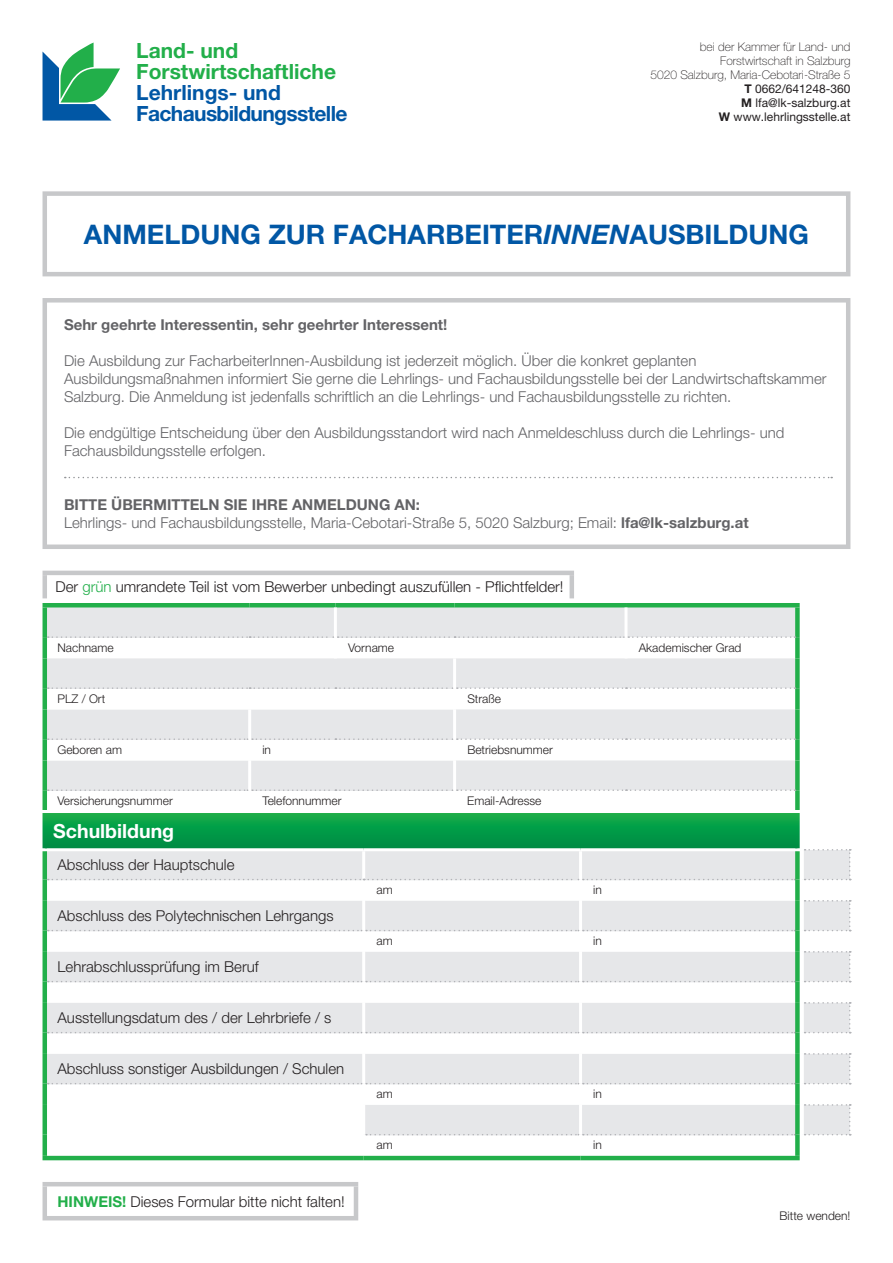
<style>
.page{position:relative;width:893px;height:1263px;background:#fff}
.page>*{position:absolute;margin:0;border:0;box-sizing:border-box;transform-origin:0 0}
.t1{font:700 27px "Helvetica Neue LT Pro";color:#0157a5}
.t2{font:700 21px/21px "Helvetica Neue LT Pro";letter-spacing:-.03em;color:#0157a5}
.t3{font:700 21px/21px "Helvetica Neue LT Pro";color:#22af4a}
.t4{font:700 19.5px "Helvetica Neue LT Pro";color:#fff}
.t5{font:300 15px/18px "Helvetica Neue LT Pro";color:#636366}
.t6{font:300 15px "Helvetica Neue LT Pro";color:#231f20}
.t7{font:700 15px "Helvetica Neue LT Pro";color:#636366}
.t8{font:300 12px "Helvetica Neue LT Pro";color:#231f20}
.t9{font:100 12px/13.8px "Helvetica Neue LT Pro";color:#231f20;text-align:right}
.s1{font-weight:700}
.s2{font-weight:400}
.s3{font-style:italic}
.s4{color:#22af4a}
.s5{font-weight:700;color:#22af4a}
</style>
<div class="page">
<svg style="left:43px;top:43px;width:77px;height:78px"></svg>
<div style="left:43px;top:191px;width:807px;height:85px;border:4px solid #c7c8ca"></div>
<hr style="left:43px;top:1182px;width:315px;height:4px;background:#c7c8ca">
<hr style="left:43px;top:1186px;width:4px;height:30px;background:#c7c8ca">
<hr style="left:354px;top:1186px;width:4px;height:30px;background:#c7c8ca">
<hr style="left:43px;top:1216px;width:315px;height:4px;background:#c7c8ca">
<svg style="left:45px;top:813px;width:806px;height:343px"></svg>
<hr style="left:43px;top:851px;width:4px;height:28px;background:#22af4a">
<div style="left:795px;top:851px;width:5px;height:28px;background:#22af4a"></div>
<hr style="left:43px;top:879px;width:4px;height:22px;background:#22af4a">
<div style="left:795px;top:879px;width:5px;height:22px;background:#22af4a"></div>
<hr style="left:43px;top:901px;width:4px;height:29px;background:#22af4a">
<div style="left:795px;top:901px;width:5px;height:29px;background:#22af4a"></div>
<hr style="left:43px;top:930px;width:4px;height:22px;background:#22af4a">
<div style="left:795px;top:930px;width:5px;height:22px;background:#22af4a"></div>
<hr style="left:43px;top:952px;width:4px;height:29px;background:#22af4a">
<div style="left:795px;top:952px;width:5px;height:29px;background:#22af4a"></div>
<hr style="left:43px;top:981px;width:4px;height:22px;background:#22af4a">
<div style="left:795px;top:981px;width:5px;height:22px;background:#22af4a"></div>
<hr style="left:43px;top:1003px;width:4px;height:29px;background:#22af4a">
<div style="left:795px;top:1003px;width:5px;height:29px;background:#22af4a"></div>
<hr style="left:43px;top:1032px;width:4px;height:22px;background:#22af4a">
<div style="left:795px;top:1032px;width:5px;height:22px;background:#22af4a"></div>
<hr style="left:43px;top:1054px;width:4px;height:30px;background:#22af4a">
<div style="left:795px;top:1054px;width:5px;height:30px;background:#22af4a"></div>
<hr style="left:43px;top:1084px;width:4px;height:21px;background:#22af4a">
<div style="left:795px;top:1084px;width:5px;height:21px;background:#22af4a"></div>
<hr style="left:43px;top:1105px;width:4px;height:30px;background:#22af4a">
<div style="left:795px;top:1105px;width:5px;height:30px;background:#22af4a"></div>
<hr style="left:43px;top:1135px;width:4px;height:21px;background:#22af4a">
<hr style="left:43px;top:1156px;width:321px;height:4px;background:#22af4a">
<hr style="left:364px;top:1156px;width:217px;height:4px;background:#22af4a">
<div style="left:795px;top:1135px;width:5px;height:21px;background:#22af4a"></div>
<hr style="left:581px;top:1156px;width:219px;height:4px;background:#22af4a">
<svg style="left:43px;top:813px;width:4px;height:35px"></svg>
<svg style="left:795px;top:813px;width:5px;height:35px"></svg>
<hr style="left:579px;top:851px;width:3px;height:28px;background:#fff">
<hr style="left:579px;top:879px;width:3px;height:22px;background:#fff">
<svg style="left:47px;top:658px;width:748px;height:131px;fill:#e6e7e9"></svg>
<svg style="left:47px;top:688px;width:406px;height:103px;fill:#e6e7e9"></svg>
<hr style="left:43px;top:607px;width:4px;height:30px;background:#22af4a">
<hr style="left:43px;top:603px;width:207px;height:4px;background:#22af4a">
<hr style="left:250px;top:603px;width:85px;height:4px;background:#22af4a">
<hr style="left:335px;top:603px;width:120px;height:4px;background:#22af4a">
<hr style="left:455px;top:603px;width:171px;height:4px;background:#22af4a">
<hr style="left:626px;top:603px;width:174px;height:4px;background:#22af4a">
<hr style="left:43px;top:637px;width:4px;height:21px;background:#22af4a">
<hr style="left:43px;top:658px;width:4px;height:30px;background:#22af4a">
<hr style="left:43px;top:688px;width:4px;height:21px;background:#22af4a">
<hr style="left:43px;top:709px;width:4px;height:30px;background:#22af4a">
<hr style="left:43px;top:739px;width:4px;height:21px;background:#22af4a">
<hr style="left:43px;top:790px;width:4px;height:20px;background:#22af4a">
<div style="left:795px;top:607px;width:5px;height:30px;background:#22af4a"></div>
<div style="left:795px;top:637px;width:5px;height:21px;background:#22af4a"></div>
<div style="left:795px;top:658px;width:5px;height:30px;background:#22af4a"></div>
<div style="left:795px;top:688px;width:5px;height:21px;background:#22af4a"></div>
<div style="left:795px;top:709px;width:5px;height:30px;background:#22af4a"></div>
<div style="left:795px;top:739px;width:5px;height:21px;background:#22af4a"></div>
<div style="left:795px;top:760px;width:5px;height:30px;background:#22af4a"></div>
<div style="left:795px;top:790px;width:5px;height:20px;background:#22af4a"></div>
<hr style="left:453px;top:658px;width:3px;height:30px;background:#fff">
<hr style="left:453px;top:688px;width:3px;height:21px;background:#fff">
<hr style="left:453px;top:709px;width:3px;height:30px;background:#fff">
<hr style="left:453px;top:739px;width:3px;height:21px;background:#fff">
<hr style="left:453px;top:760px;width:3px;height:30px;background:#fff">
<hr style="left:43px;top:760px;width:4px;height:30px;background:#22af4a">
<svg style="left:45px;top:605px;width:752px;height:33px;background:#d5e2db"></svg>
<svg style="left:48px;top:687px;width:747px;height:2px"></svg>
<svg style="left:48px;top:738px;width:747px;height:2px"></svg>
<svg style="left:48px;top:789px;width:747px;height:2px"></svg>
<hr style="left:248px;top:709px;width:3px;height:30px;background:#fff">
<hr style="left:248px;top:739px;width:3px;height:21px;background:#fff">
<hr style="left:248px;top:760px;width:3px;height:30px;background:#fff">
<hr style="left:248px;top:790px;width:3px;height:20px;background:#fff">
<hr style="left:43px;top:571px;width:531px;height:4px;background:#c7c8ca">
<hr style="left:43px;top:575px;width:4px;height:23px;background:#c7c8ca">
<hr style="left:570px;top:575px;width:4px;height:23px;background:#c7c8ca">
<svg style="left:65px;top:477px;width:767px;height:1px"></svg>
<div style="left:43px;top:298px;width:807px;height:251px;border:4px solid #c7c8ca"></div>
<h2 class="t3" style="left:136px;top:39px;width:201px">Land- und<br>Forstwirtschaftliche</h2>
<h2 class="t2" style="left:136px;top:81px;width:213px">Lehrlings- und<br>Fachausbildungsstelle</h2>
<p class="t9" style="left:650px;top:40px;width:202px">bei der Kammer für Land- und<br>Forstwirtschaft in Salzburg<br>5020 Salzburg, Maria-Cebotari-Straße 5<br><span class="s1">T</span> <span class="s2">0662/641248-360<br></span><span class="s1">M</span> <span class="s2">lfa@lk-salzburg.at<br></span><span class="s1">W</span> <span class="s2">www.lehrlingsstelle.at</span></p>
<h1 class="t1" style="left:84px;top:217px;width:727px">ANMELDUNG ZUR FACHARBEITER<span class="s3">INNEN</span>AUSBILDUNG</h1>
<p class="t7" style="left:64px;top:316px;width:385px">Sehr geehrte Interessentin, sehr geehrter Interessent!</p>
<p class="t5" style="left:64px;top:352px;width:764px">Die Ausbildung zur FacharbeiterInnen-Ausbildung ist jederzeit möglich. Über die konkret geplanten<br>Ausbildungsmaßnahmen informiert Sie gerne die Lehrlings- und Fachausbildungsstelle bei der Landwirtschaftskammer<br>Salzburg. Die Anmeldung ist jedenfalls schriftlich an die Lehrlings- und Fachausbildungsstelle zu richten.</p>
<p class="t5" style="left:64px;top:424px;width:722px">Die endgültige Entscheidung über den Ausbildungsstandort wird nach Anmeldeschluss durch die Lehrlings- und<br>Fachausbildungsstelle erfolgen.</p>
<p class="t5" style="left:64px;top:495px;width:686px"><span class="s1">BITTE ÜBERMITTELN SIE IHRE ANMELDUNG AN:<br></span>Lehrlings- und Fachausbildungsstelle, Maria-Cebotari-Straße 5, 5020 Salzburg; Email: <span class="s1">lfa@lk-salzburg.at</span></p>
<p class="t6" style="left:55px;top:578px;width:510px">Der <span class="s4">grün</span> umrandete Teil ist vom Bewerber unbedingt auszufüllen - Pflichtfelder!</p>
<p class="t8" style="left:58px;top:640px;width:58px">Nachname</p>
<p class="t8" style="left:348px;top:640px;width:48px">Vorname</p>
<p class="t8" style="left:639px;top:640px;width:104px">Akademischer Grad</p>
<p class="t8" style="left:58px;top:691px;width:49px">PLZ / Ort</p>
<p class="t8" style="left:467px;top:691px;width:35px">Straße</p>
<p class="t8" style="left:58px;top:742px;width:66px">Geboren am</p>
<p class="t8" style="left:262px;top:742px;width:10px">in</p>
<p class="t8" style="left:467px;top:742px;width:87px">Betriebsnummer</p>
<p class="t8" style="left:58px;top:793px;width:117px">Versicherungsnummer</p>
<p class="t8" style="left:262px;top:793px;width:81px">Telefonnummer</p>
<p class="t8" style="left:467px;top:793px;width:76px">Email-Adresse</p>
<h3 class="t4" style="left:53px;top:818px;width:122px">Schulbildung</h3>
<p class="t6" style="left:58px;top:855px;width:178px">Abschluss der Hauptschule</p>
<p class="t6" style="left:58px;top:906px;width:278px">Abschluss des Polytechnischen Lehrgangs</p>
<p class="t6" style="left:58px;top:957px;width:203px">Lehrabschlussprüfung im Beruf</p>
<p class="t6" style="left:58px;top:1008px;width:275px">Ausstellungsdatum des / der Lehrbriefe / s</p>
<p class="t6" style="left:58px;top:1059px;width:288px">Abschluss sonstiger Ausbildungen / Schulen</p>
<p class="t6" style="left:58px;top:1192px;width:289px"><span class="s5">HINWEIS!</span> Dieses Formular bitte nicht falten!</p>
<p class="t8" style="left:376px;top:882px;width:18px">am</p>
<p class="t8" style="left:593px;top:882px;width:10px">in</p>
<p class="t8" style="left:376px;top:933px;width:18px">am</p>
<p class="t8" style="left:593px;top:933px;width:10px">in</p>
<p class="t8" style="left:376px;top:1086px;width:18px">am</p>
<p class="t8" style="left:593px;top:1086px;width:10px">in</p>
<p class="t8" style="left:376px;top:1138px;width:18px">am</p>
<p class="t8" style="left:593px;top:1138px;width:10px">in</p>
<p class="t8" style="left:779px;top:1209px;width:72px">Bitte wenden!</p>
</div>
